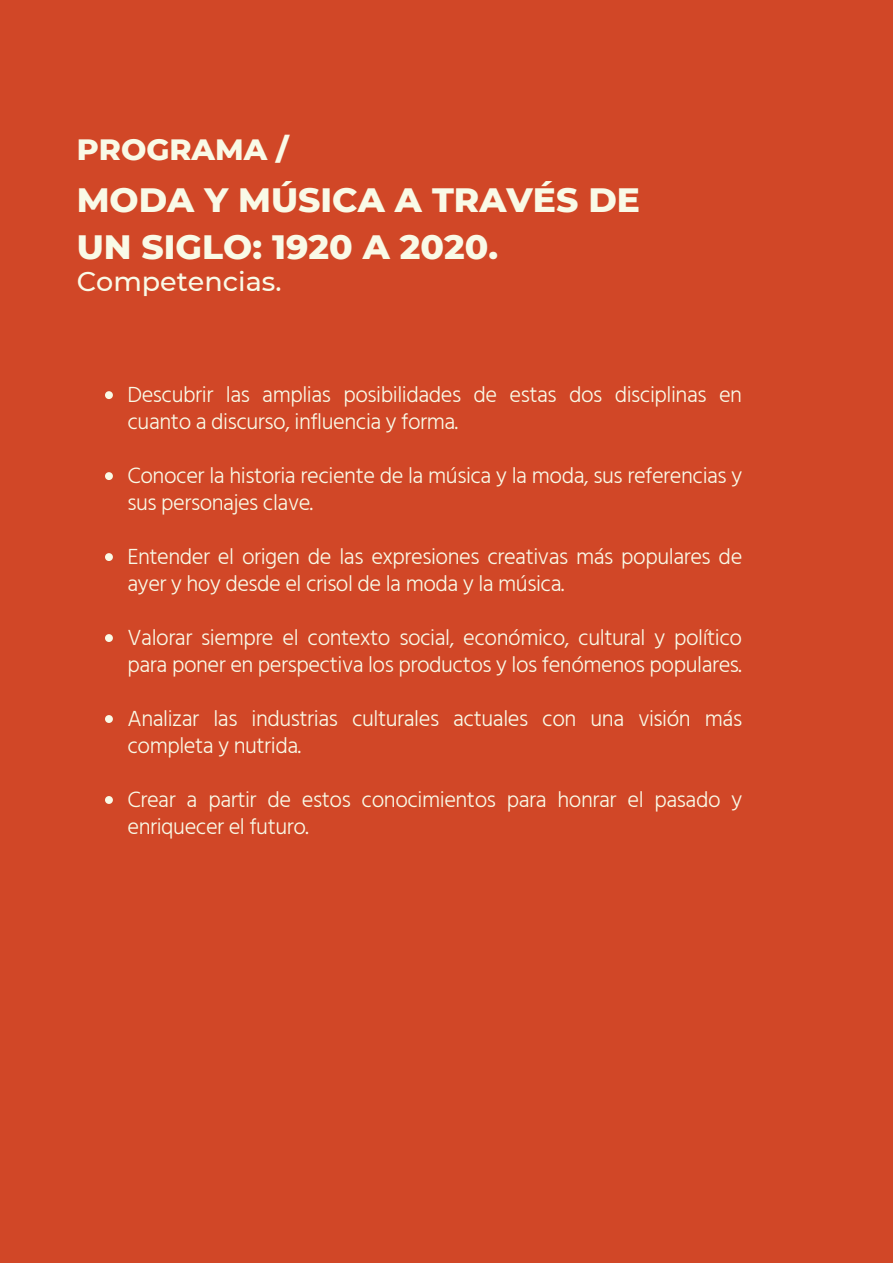
<style>
.page{position:relative;width:893px;height:1264px;background:#fff}
.page>*{position:absolute;margin:0;border:0;box-sizing:border-box;transform-origin:0 0}
.t1{font:800 34.5px/47.2px "Montserrat";color:#f9fae7}
.t2{font:800 30px "Montserrat";color:#f9fae7}
.t3{font:500 27px "Montserrat";color:#f9fae7}
.t4{font:300 22.5px/27px "Hind Madurai";letter-spacing:-.02em;color:#f9fae7}
</style>
<div class="page">
<div style="left:0;top:0;width:892px;height:1262px;background:#d14727"></div>
<svg style="left:105px;top:391px;width:8px;height:8px"></svg>
<svg style="left:105px;top:472px;width:8px;height:8px"></svg>
<svg style="left:105px;top:553px;width:8px;height:8px"></svg>
<svg style="left:105px;top:634px;width:8px;height:8px"></svg>
<svg style="left:105px;top:715px;width:8px;height:8px"></svg>
<svg style="left:105px;top:796px;width:8px;height:8px"></svg>
<p class="t2" style="left:77px;top:131px;width:213px">PROGRAMA /</p>
<p class="t1" style="left:77px;top:176px;width:565px">MODA Y MÚSICA A TRAVÉS DE<br>UN SIGLO: 1920 A 2020.</p>
<p class="t3" style="left:77px;top:265px;width:206px">Competencias.</p>
<p class="t4" style="left:127px;top:382px;width:616px">Descubrir las amplias posibilidades de estas dos disciplinas en cuanto a discurso, influencia y forma.</p>
<p class="t4" style="left:127px;top:463px;width:616px">Conocer la historia reciente de la música y la moda, sus referencias y sus personajes clave.</p>
<p class="t4" style="left:127px;top:544px;width:616px">Entender el origen de las expresiones creativas más populares de ayer y hoy desde el crisol de la moda y la música.</p>
<p class="t4" style="left:127px;top:625px;width:616px">Valorar siempre el contexto social, económico, cultural y político para poner en perspectiva los productos y los fenómenos populares.</p>
<p class="t4" style="left:127px;top:706px;width:616px">Analizar las industrias culturales actuales con una visión más completa y nutrida.</p>
<p class="t4" style="left:127px;top:787px;width:616px">Crear a partir de estos conocimientos para honrar el pasado y enriquecer el futuro.</p>
</div>
